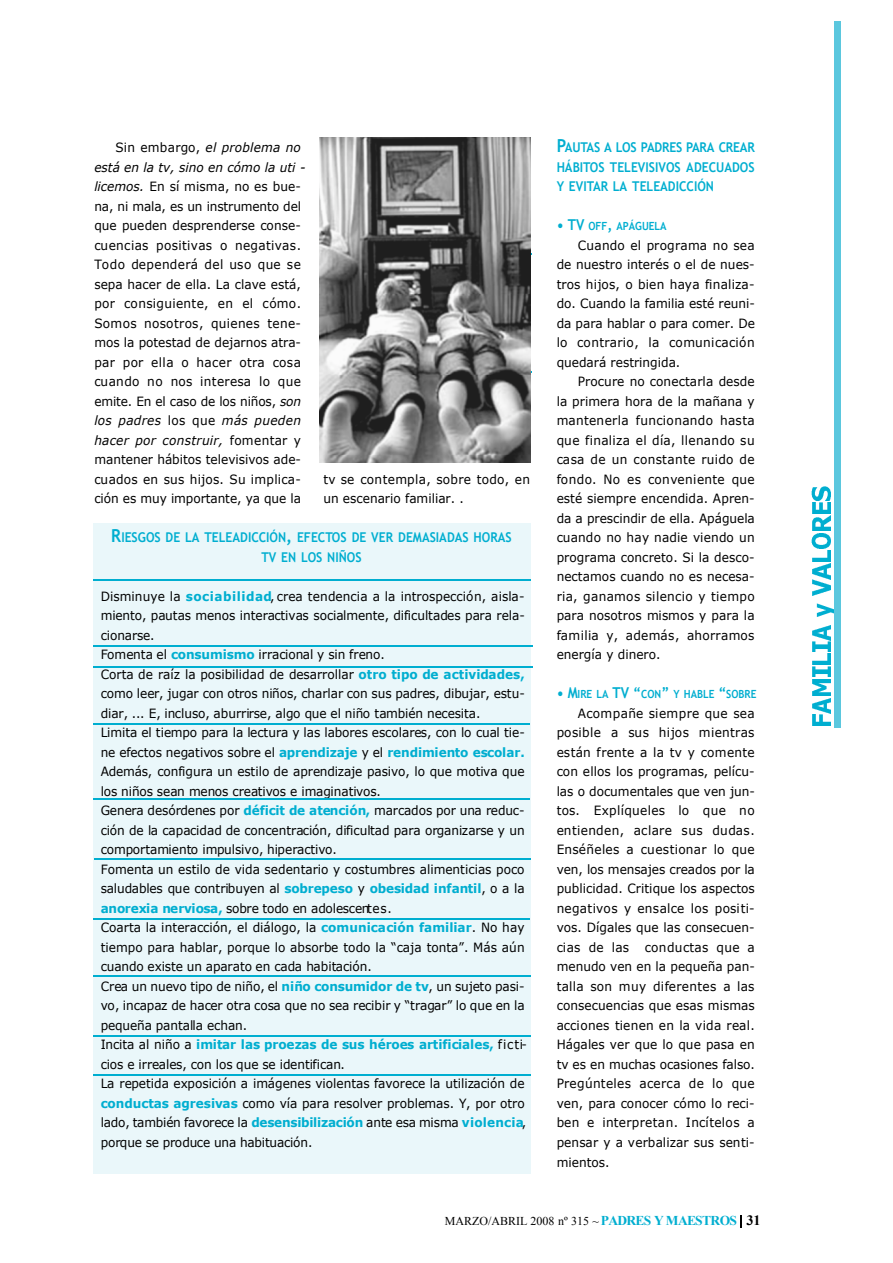
<style>
.page{position:relative;width:893px;height:1263px;background:#fff}
.page>*{position:absolute;margin:0;border:0;box-sizing:border-box;transform-origin:0 0}
.t1{font:700 13.5px/19.5px "Trebuchet MS";color:#00aed0;text-align:justify;scale:.9 1}
.t2{font:12.75px/19.5px "Verdana";color:#000;scale:.95 1}
.t3{font:12px "Times New Roman";color:#000}
.t4{font:700 11.25px "Trebuchet MS";color:#00aed0;scale:.9 1}
.s1{font-style:italic}
.s2{font-size:18px}
.s3{font-weight:700;color:#00aed0}
.s4{font-size:15px}
.s5{font-weight:700;font-size:13.5px;color:#00aed0}
.s6{font-weight:700;font-size:14.25px}
</style>
<div class="page">
<div style="left:93px;top:523px;width:437px;height:651px;background:#eaf7fa"></div>
<hr style="left:93px;top:579px;width:438px;height:1px;background:#00aed0">
<hr style="left:93px;top:645px;width:439px;height:1px;background:#00aed0">
<hr style="left:93px;top:666px;width:439px;height:1px;background:#00aed0">
<hr style="left:93px;top:723px;width:437px;height:1px;background:#00aed0">
<hr style="left:93px;top:798px;width:437px;height:1px;background:#00aed0">
<hr style="left:94px;top:859px;width:437px;height:1px;background:#00aed0">
<hr style="left:94px;top:918px;width:436px;height:1px;background:#00aed0">
<hr style="left:93px;top:976px;width:438px;height:1px;background:#00aed0">
<hr style="left:93px;top:1035px;width:438px;height:1px;background:#00aed0">
<hr style="left:93px;top:1075px;width:438px;height:1px;background:#00aed0">
<hr style="left:321px;top:253px;width:211px;height:2px;background:#00aed0">
<hr style="left:321px;top:371px;width:211px;height:2px;background:#00aed0">
<img style="left:319px;top:137px;width:212px;height:325px">
<svg style="left:741px;top:1215px;width:1px;height:12px"></svg>
<img style="left:812px;top:698px;width:18px;height:28px">
<img style="left:812px;top:680px;width:18px;height:16px">
<img style="left:812px;top:667px;width:18px;height:9px">
<img style="left:812px;top:653px;width:18px;height:11px">
<img style="left:812px;top:625px;width:18px;height:26px">
<img style="left:816px;top:603px;width:18px;height:14px">
<img style="left:812px;top:564px;width:18px;height:31px">
<img style="left:811px;top:533px;width:20px;height:28px">
<img style="left:812px;top:516px;width:18px;height:14px">
<img style="left:812px;top:503px;width:18px;height:11px">
<img style="left:811px;top:487px;width:20px;height:13px">
<div style="left:834px;top:22px;width:6px;height:706px;background:#5bc7de"></div>
<p class="t2" style="left:94px;top:137px;width:224px;text-indent:21px">Sin embargo, <span class="s1">el problema no está en la tv, sino en cómo la uti - licemos.</span> En sí misma, no es bue&shy;na, ni mala, es un instrumento del que pueden desprenderse conse&shy;cuencias positivas o negativas.<br>Todo dependerá del uso que se sepa hacer de ella. La clave está, por consiguiente, en el cómo.<br>Somos nosotros, quienes tene&shy;mos la potestad de dejarnos atra&shy;par por ella o hacer otra cosa cuando no nos interesa lo que emite. En el caso de los niños, <span class="s1">son los padres</span> los que <span class="s1">más pueden hacer por construir,</span> fomentar y mantener hábitos televisivos ade&shy;cuados en sus hijos. Su implica&shy;ción es muy importante, ya que la</p>
<p class="t2" style="left:323px;top:469px;width:219px">tv se contempla, sobre todo, en un escenario familiar. .</p>
<p class="t1" style="left:111px;top:527px;width:446px;text-align:center"><span class="s2">R</span>IESGOS DE LA TELEADICCIÓN<span class="s2">,</span> EFECTOS DE VER DEMASIADAS HORAS<br>TV EN LOS NIÑOS</p>
<p class="t2" style="left:101px;top:586px;width:450px">Disminuye la <span class="s3">s o c ia b ilid a d</span>, crea tendencia a la introspección, aisla&shy;miento, pautas menos interactivas socialmente, dificultades para rela&shy;c io n a rs e .<br>Fomenta el <span class="s3">c o n s u m is m o</span> irracional y sin freno.<br>Corta de raíz la posibilidad de desarrollar <span class="s3">otro tipo de actividades, </span>como leer, jugar con otros niños, charlar con sus padres, dibujar, estu&shy;diar, ... E, incluso, aburrirse, algo que el niño también necesita.<br>Limita el tiempo para la lectura y las labores escolares, con lo cual tie&shy;ne efectos negativos sobre el <span class="s3">a p re n d iz a je</span> y el <span class="s3">rendimiento escolar.<br></span>Además, configura un estilo de aprendizaje pasivo, lo que motiva que los niños sean menos creativos e imaginativos.<br>Genera desórdenes por <span class="s3">déficit de atención,</span> marcados por una reduc&shy;ción de la capacidad de concentración, dificultad para organizarse y un comportamiento impulsivo, hiperactivo.<br>Fomenta un estilo de vida sedentario y costumbres alimenticias poco saludables que contribuyen al <span class="s3">s o b re p e s o</span> y <span class="s3">obesidad infantil</span>, o a la <span class="s3">anorexia nerviosa,</span> sobre todo en adolescente s .<br>Coarta la interacción, el diálogo, la <span class="s3">comunicación familiar</span>. No hay tiempo para hablar, porque lo absorbe todo la “caja tonta”. Más aún cuando existe un aparato en cada habitación.<br>Crea un nuevo tipo de niño, el <span class="s3">niño consumidor de tv</span>, un sujeto pasi&shy;vo, incapaz de hacer otra cosa que no sea recibir y “tragar” lo que en la pequeña pantalla echan.<br>Incita al niño a <span class="s3">imitar las proezas de sus héroes artificiales,</span> f i c t i&shy;cios e irreales, con los que se identifican.<br>La repetida exposición a imágenes violentas favorece la utilización de <span class="s3">conductas agresivas</span> como vía para resolver problemas. Y, por otro lado, también favorece la <span class="s3">d e s e n s ib iliz a c ió n</span> ante esa misma <span class="s3">v io le n c ia</span>, porque se produce una habituación.</p>
<p class="t1" style="left:557px;top:138px;width:222px"><span class="s2">P</span>A U TA SAL O SPA D R E SPA R AC R E A R HÁBITOS TELEVISIVOS ADECUADOS Y EVITAR LA TELEADICCIÓN</p>
<p class="t4" style="left:557px;top:220px;width:124px"><span class="s4">• TV</span> OFF<span class="s4">,</span> APÁGUELA</p>
<p class="t2" style="left:557px;top:235px;width:210px;text-align:justify;text-indent:21px">Cuando el programa no sea de nuestro interés o el de nues&shy;tros hijos, o bien haya finaliza&shy;do. Cuando la familia esté reuni&shy;da para hablar o para comer. De lo contrario, la comunicación quedará restringida.</p>
<p class="t2" style="left:557px;top:371px;width:210px;text-align:justify;text-indent:21px">Procure no conectarla desde la primera hora de la mañana y mantenerla funcionando hasta que finaliza el día, llenando su casa de un constante ruido de fondo. No es conveniente que esté siempre encendida. Apren&shy;da a prescindir de ella. Apáguela cuando no hay nadie viendo un programa concreto. Si la desco&shy;nectamos cuando no es necesa&shy;ria, ganamos silencio y tiempo para nosotros mismos y para la familia y, además, ahorramos energía y dinero.</p>
<p class="t4" style="left:557px;top:688px;width:224px"><span class="s4">• M</span>IRE LA <span class="s4">TV “</span>CON<span class="s4">”</span> Y HABLE <span class="s4">“</span>SOBRE</p>
<p class="t2" style="left:557px;top:703px;width:210px;text-align:justify;text-indent:21px">Acompañe siempre que sea posible a sus hijos mientras están frente a la tv y comente con ellos los programas, pelícu&shy;las o documentales que ven jun&shy;tos. Explíqueles lo que no entienden, aclare sus dudas.<br>Enséñeles a cuestionar lo que ven, los mensajes creados por la publicidad. Critique los aspectos negativos y ensalce los positi&shy;vos. Dígales que las consecuen&shy;cias de las conductas que a menudo ven en la pequeña pan&shy;talla son muy diferentes a las consecuencias que esas mismas acciones tienen en la vida real.<br>Hágales ver que lo que pasa en tv es en muchas ocasiones falso.<br>Pregúnteles acerca de lo que ven, para conocer cómo lo reci&shy;ben e interpretan. Incítelos a pensar y a verbalizar sus senti&shy;mientos.</p>
<p class="t3" style="left:445px;top:1214px;width:317px">MARZO/ABRIL 2008 nº 315 ~ <span class="s5">PADRES YMAESTROS</span> <span class="s6">31</span></p>
</div>
